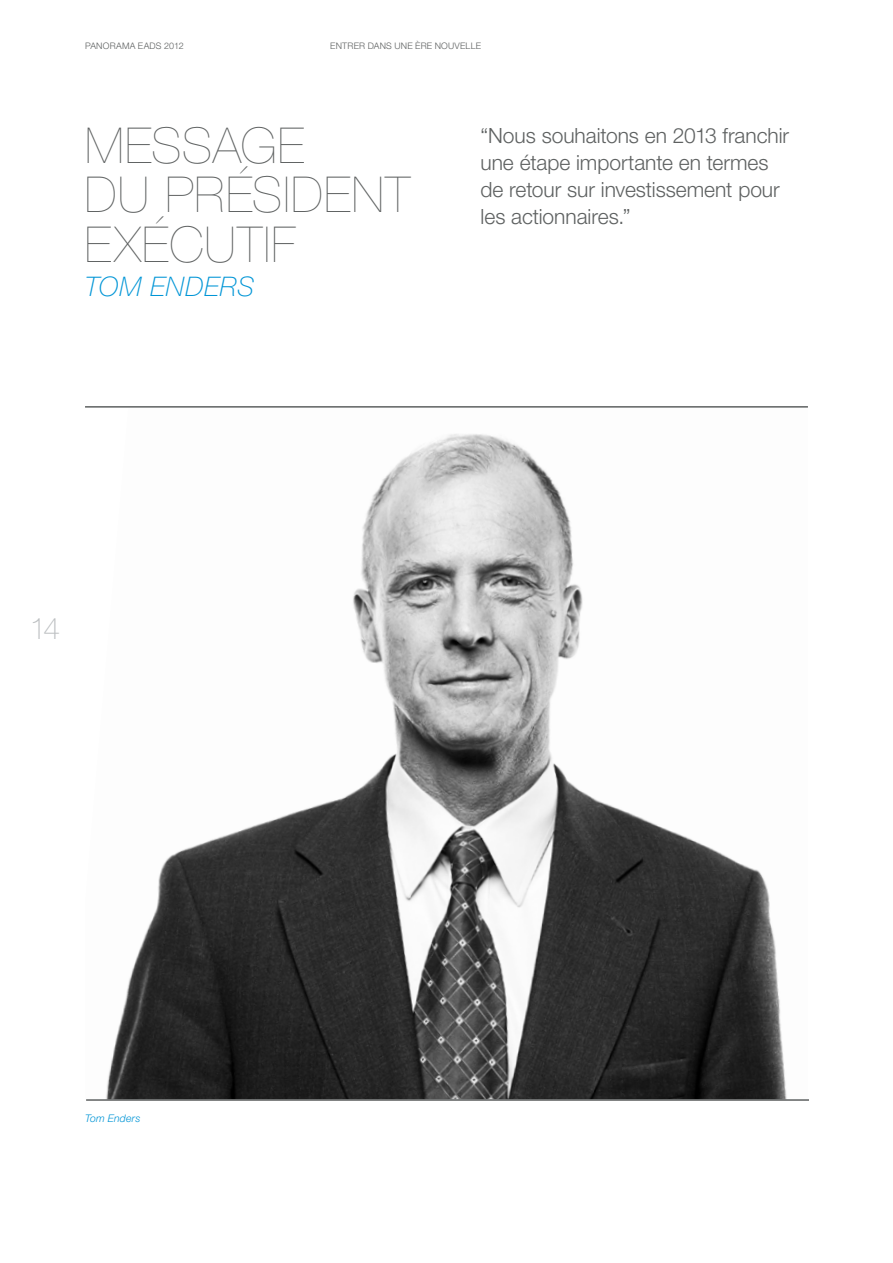
<style>
.page{position:relative;width:893px;height:1263px;background:#fff}
.page>*{position:absolute;margin:0;border:0;box-sizing:border-box;transform-origin:0 0}
.t1{font:200 49.5px/49.5px "Helvetica Neue LT Pro";letter-spacing:.03em;color:#5e6161}
.t2{font:100 30px "Helvetica Neue LT Pro";color:#bdc0c2}
.t3{font:italic 100 27px "Helvetica Neue LT Pro";color:#0095d6}
.t4{font:300 21px/27px "Helvetica Neue LT Pro";letter-spacing:-.005em;color:#5e6161}
.t5{font:italic 300 10.5px "Helvetica Neue LT Pro";letter-spacing:.015em;color:#0095d6}
.t6{font:300 9px "Helvetica Neue LT Pro";letter-spacing:.025em;color:#5e6161}
</style>
<div class="page">
<img style="left:106px;top:434px;width:681px;height:665px">
<hr style="left:86px;top:1099px;width:723px;height:2px;background:#5e6161">
<hr style="left:85px;top:406px;width:723px;height:2px;background:#5e6161">
<p class="t6" style="left:85px;top:40px;width:100px">PANORAMA EADS 2012</p>
<p class="t6" style="left:330px;top:40px;width:152px">ENTRER DANS UNE ÈRE NOUVELLE</p>
<h1 class="t1" style="left:85px;top:120px;width:327px">MESSAGE<br>DU PRÉSIDENT<br>EXÉCUTIF</h1>
<p class="t3" style="left:85px;top:271px;width:20px">TOM</p>
<p class="t3" style="left:150px;top:271px;width:35px">ENDER</p>
<p class="t3" style="left:237px;top:271px;width:19px">S</p>
<p class="t4" style="left:480px;top:121px;width:310px">“Nous souhaitons en 2013 franchir une étape importante en termes de retour sur investissement pour les actionnaires.”</p>
<h2 class="t2" style="left:30px;top:611px;width:32px">14</h2>
<p class="t5" style="left:85px;top:1111px;width:57px">Tom Enders</p>
</div>
